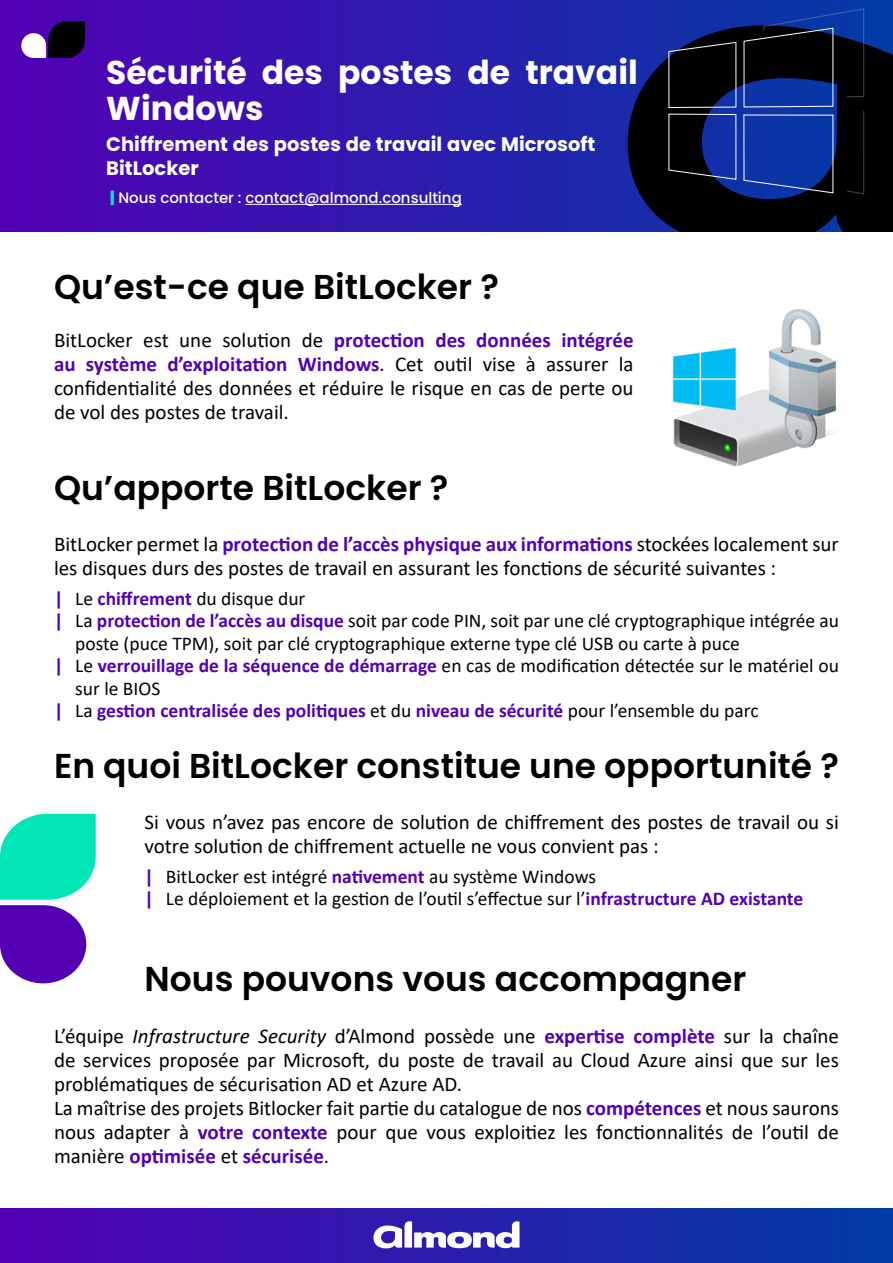
<style>
.page{position:relative;width:893px;height:1263px;background:#fff}
.page>*{position:absolute;margin:0;border:0;box-sizing:border-box;transform-origin:0 0}
.t1{font:600 34.5px "Poppins";color:#000001}
.t2{font:700 33px/36px "Poppins";color:#fff}
.t3{font:21px/24px "Calibri";color:#000}
.t4{font:21px/24px "Calibri";color:#000204;text-align:justify}
.t5{font:19.5px/22.5px "Calibri";color:#000204}
.t6{font:700 19.5px "Calibri";color:#5300b5}
.t7{font:700 19.5px/24px "Poppins";color:#fff}
.t8{font:500 15px "Poppins";color:#fff}
.s1{font-weight:900;color:#00e8b5}
.s2{font-weight:700;color:#5300b5}
.s3{font-weight:400;color:#000204}
.s4{font-style:italic}
</style>
<div class="page">
<div style="left:0;top:1209px;width:893px;height:54px;background:linear-gradient(to right,#5300b5,#013ca5)"></div>
<svg style="left:373px;top:1220px;width:146px;height:29px"></svg>
<div style="left:0;top:0;width:893px;height:232px;background:linear-gradient(to right,#5300b5,#013ca5)"></div>
<svg style="left:628px;top:23px;width:265px;height:209px;fill:#000"></svg>
<svg style="left:21px;top:21px;width:64px;height:37px"></svg>
<svg style="left:668px;top:9px;width:196px;height:185px"></svg>
<img style="left:672px;top:309px;width:164px;height:158px">
<svg style="left:0;top:814px;width:96px;height:169px"></svg>
<hr style="left:246px;top:204px;width:216px;height:1px;background:#fff">
<h2 class="t2" style="left:106px;top:54px;width:533px">Sécurité des postes de travail<br>Windows</h2>
<p class="t7" style="left:106px;top:133px;width:491px">Chiffrement des postes de travail avec Microsoft<br>BitLocker</p>
<p class="t8" style="left:111px;top:189px;width:353px"><span class="s1">|</span> Nous contacter : contact@almond.consulting</p>
<p class="t1" style="left:54px;top:267px;width:446px">Qu’est-ce que BitLocker ?</p>
<p class="t4" style="left:54px;top:328px;width:581px">BitLocker est une solution de <span class="s2">protection des données intégrée au système d’exploitation Windows</span>. Cet outil vise à assurer la confidentialité des données et réduire le risque en cas de perte ou de vol des postes de travail.</p>
<p class="t1" style="left:54px;top:468px;width:396px">Qu’apporte BitLocker ?</p>
<p class="t3" style="left:54px;top:531px;width:786px">BitLocker permet la <span class="s2">protection de l’accès physique aux informations</span> stockées localement sur les disques durs des postes de travail en assurant les fonctions de sécurité suivantes :</p>
<p class="t5" style="left:54px;top:586px;width:253px"><span class="s2">|</span> Le <span class="s2">chiffrement</span> du disque dur</p>
<p class="t5" style="left:75px;top:609px;width:765px;text-indent:-21px"><span class="s2">|</span> La <span class="s2">protection de l’accès au disque</span> soit par code PIN, soit par une clé cryptographique intégrée au poste (puce TPM), soit par clé cryptographique externe type clé USB ou carte à puce</p>
<p class="t5" style="left:75px;top:654px;width:765px;text-indent:-21px"><span class="s2">|</span> Le <span class="s2">verrouillage de la séquence de démarrage</span> en cas de modification détectée sur le matériel ou sur le BIOS</p>
<p class="t6" style="left:54px;top:697px;width:706px">| <span class="s3">La</span> gestion centralisée des politiques <span class="s3">et du</span> niveau de sécurité <span class="s3">pour l’ensemble du parc</span></p>
<p class="t1" style="left:54px;top:746px;width:786px">En quoi BitLocker constitue une opportunité ?</p>
<p class="t3" style="left:145px;top:809px;width:696px">Si vous n’avez pas encore de solution de chiffrement des postes de travail ou si votre solution de chiffrement actuelle ne vous convient pas :</p>
<p class="t5" style="left:145px;top:864px;width:453px"><span class="s2">|</span> BitLocker est intégré <span class="s2">nativement</span> au système Windows</p>
<p class="t5" style="left:145px;top:887px;width:660px"><span class="s2">|</span> Le déploiement et la gestion de l’outil s’effectue sur l’<span class="s2">infrastructure AD existante</span></p>
<p class="t1" style="left:145px;top:959px;width:603px">Nous pouvons vous accompagner</p>
<p class="t3" style="left:54px;top:1023px;width:786px;text-align:justify">L’équipe <span class="s4">Infrastructure Security</span> d’Almond possède une <span class="s2">expertise complète</span> sur la chaîne de services proposée par Microsoft, du poste de travail au Cloud Azure ainsi que sur les problématiques de sécurisation AD et Azure AD.</p>
<p class="t3" style="left:54px;top:1095px;width:786px;text-align:justify">La maîtrise des projets Bitlocker fait partie du catalogue de nos <span class="s2">compétences</span> et nous saurons nous adapter à <span class="s2">votre contexte</span> pour que vous exploitiez les fonctionnalités de l’outil de manière <span class="s2">optimisée</span> et <span class="s2">sécurisée</span>.</p>
</div>
